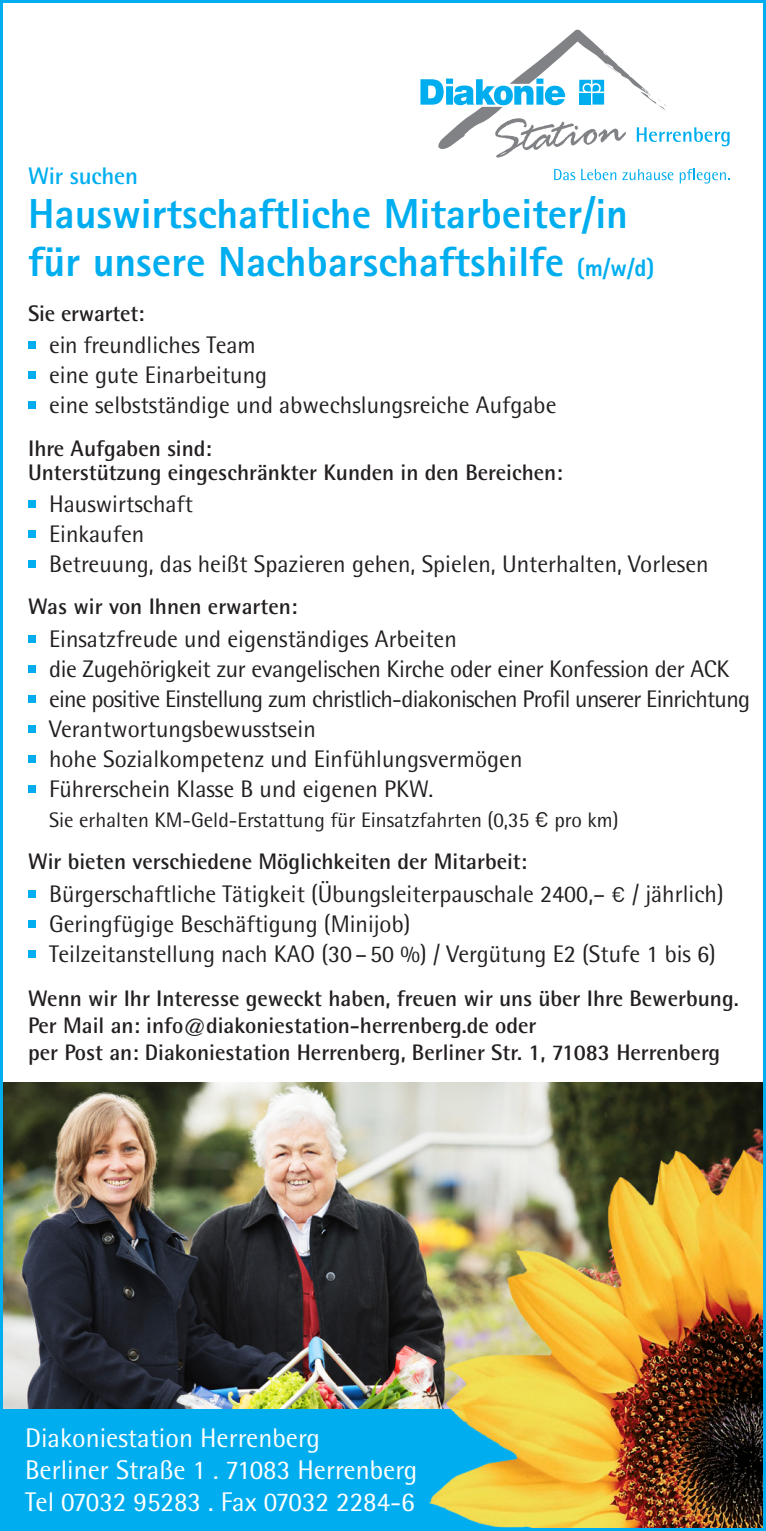
<style>
.page{position:relative;width:766px;height:1531px;background:#fff}
.page>*{position:absolute;margin:0;border:0;box-sizing:border-box;transform-origin:0 0}
.t1{font:800 42px/48px "Rotis Sans Serif";color:#00aeef}
.t2{font:27px/32.4px "Rotis Semi Sans";color:#fff}
.Headline{font:24px "Rotis Semi Sans";color:#231f20}
.Headline-2{font:24px "Rotis Semi Sans";letter-spacing:-.03em;color:#231f20}
.Headline-3{font:700 24px "Rotis Semi Sans";letter-spacing:-.01em;color:#00aeef}
.Headline-4{font:700 22.5px/27px "Rotis Semi Sans";color:#231f20}
.Headline-5{font:21px "Rotis Semi Sans";color:#231f20}
.s1{font-size:24px}
.s2{font-family:"DIN"}
.s3{font-family:"DIN";font-size:21px}
</style>
<div class="page">
<img style="left:4px;top:1082px;width:757px;height:328px">
<div style="left:0;top:1410px;width:765px;height:121px;background:#00aeef"></div>
<svg style="left:554px;top:169px;width:21px;height:11px"></svg>
<svg style="left:581px;top:169px;width:35px;height:11px"></svg>
<svg style="left:622px;top:169px;width:51px;height:11px"></svg>
<svg style="left:679px;top:169px;width:50px;height:15px"></svg>
<svg style="left:420px;top:30px;width:309px;height:128px"></svg>
<img style="left:314px;top:1141px;width:447px;height:386px">
<div style="left:28px;top:341px;width:8px;height:8px;background:#00aeef"></div>
<div style="left:28px;top:371px;width:8px;height:8px;background:#00aeef"></div>
<div style="left:28px;top:401px;width:8px;height:8px;background:#00aeef"></div>
<div style="left:28px;top:500px;width:8px;height:8px;background:#00aeef"></div>
<div style="left:28px;top:530px;width:8px;height:8px;background:#00aeef"></div>
<div style="left:28px;top:560px;width:8px;height:8px;background:#00aeef"></div>
<div style="left:28px;top:635px;width:8px;height:8px;background:#00aeef"></div>
<div style="left:28px;top:665px;width:8px;height:8px;background:#00aeef"></div>
<div style="left:28px;top:695px;width:8px;height:8px;background:#00aeef"></div>
<div style="left:28px;top:725px;width:8px;height:8px;background:#00aeef"></div>
<div style="left:28px;top:755px;width:8px;height:8px;background:#00aeef"></div>
<div style="left:28px;top:785px;width:8px;height:8px;background:#00aeef"></div>
<div style="left:28px;top:890px;width:8px;height:7px;background:#00aeef"></div>
<div style="left:28px;top:920px;width:8px;height:7px;background:#00aeef"></div>
<div style="left:28px;top:950px;width:8px;height:7px;background:#00aeef"></div>
<p class="Headline-3" style="left:28px;top:161px;width:111px">Wir suchen</p>
<p class="t1" style="left:28px;top:189px;width:627px">Hauswirtschaftliche Mitarbeiter/in für unsere Nachbarschaftshilfe <span class="s1">(m/w/d)</span></p>
<p class="Headline-4" style="left:28px;top:299px;width:118px">Sie erwartet:</p>
<p class="Headline" style="left:49px;top:331px;width:208px">ein freundliches Team</p>
<p class="Headline" style="left:49px;top:361px;width:219px">eine gute Einarbeitung</p>
<p class="Headline" style="left:49px;top:391px;width:508px">eine selbstständige und abwechslungsreiche Aufgabe</p>
<p class="Headline-4" style="left:28px;top:435px;width:536px;line-height:24px">Ihre Aufgaben sind:<br>Unterstützung eingeschränkter Kunden in den Bereichen:</p>
<p class="Headline" style="left:49px;top:490px;width:145px">Hauswirtschaft</p>
<p class="Headline" style="left:49px;top:520px;width:97px">Einkaufen</p>
<p class="Headline" style="left:49px;top:550px;width:660px">Betreuung, das heißt Spazieren gehen, Spielen, Unterhalten, Vorlesen</p>
<p class="Headline-4" style="left:28px;top:593px;width:270px">Was wir von Ihnen erwarten:</p>
<p class="Headline" style="left:49px;top:625px;width:409px">Einsatzfreude und eigenständiges Arbeiten</p>
<p class="Headline" style="left:49px;top:655px;width:681px">die Zugehörigkeit zur evangelischen Kirche oder einer Konfession der ACK</p>
<p class="Headline-2" style="left:49px;top:685px;width:702px">eine positive Einstellung zum christlich-diakonischen Profil unserer Einrichtung</p>
<p class="Headline" style="left:49px;top:715px;width:268px">Verantwortungsbewusstsein</p>
<p class="Headline" style="left:49px;top:745px;width:475px">hohe Sozialkompetenz und Einfühlungsvermögen</p>
<p class="Headline" style="left:49px;top:775px;width:385px">Führerschein Klasse B und eigenen PKW.</p>
<p class="Headline-5" style="left:49px;top:807px;width:571px">Sie erhalten KM-Geld-Erstattung für Einsatzfahrten (0,35 <span class="s2">€</span> pro km)</p>
<p class="Headline-4" style="left:28px;top:848px;width:500px">Wir bieten verschiedene Möglichkeiten der Mitarbeit:</p>
<p class="Headline" style="left:49px;top:879px;width:676px">Bürgerschaftliche Tätigkeit (Übungsleiterpauschale 2400,– <span class="s3">€</span> / jährlich)</p>
<p class="Headline" style="left:49px;top:909px;width:362px">Geringfügige Beschäftigung (Minijob)</p>
<p class="Headline" style="left:49px;top:939px;width:668px">Teilzeitanstellung nach KAO (30–50 %) / Vergütung E2 (Stufe 1 bis 6)</p>
<p class="Headline-4" style="left:28px;top:984px;width:712px">Wenn wir Ihr Interesse geweckt haben, freuen wir uns über Ihre Bewerbung.<br>Per Mail an: info@diakoniestation-herrenberg.de oder<br>per Post an: Diakoniestation Herrenberg, Berliner Str. 1, 71083 Herrenberg</p>
<p class="t2" style="left:25px;top:1421px;width:394px">Diakoniestation Herrenberg<br>Berliner Straße 1 . 71083 Herrenberg</p>
<p class="t2" style="left:25px;top:1486px;width:391px">Tel 07032 95283 . Fax 07032 2284-6</p>
</div>
